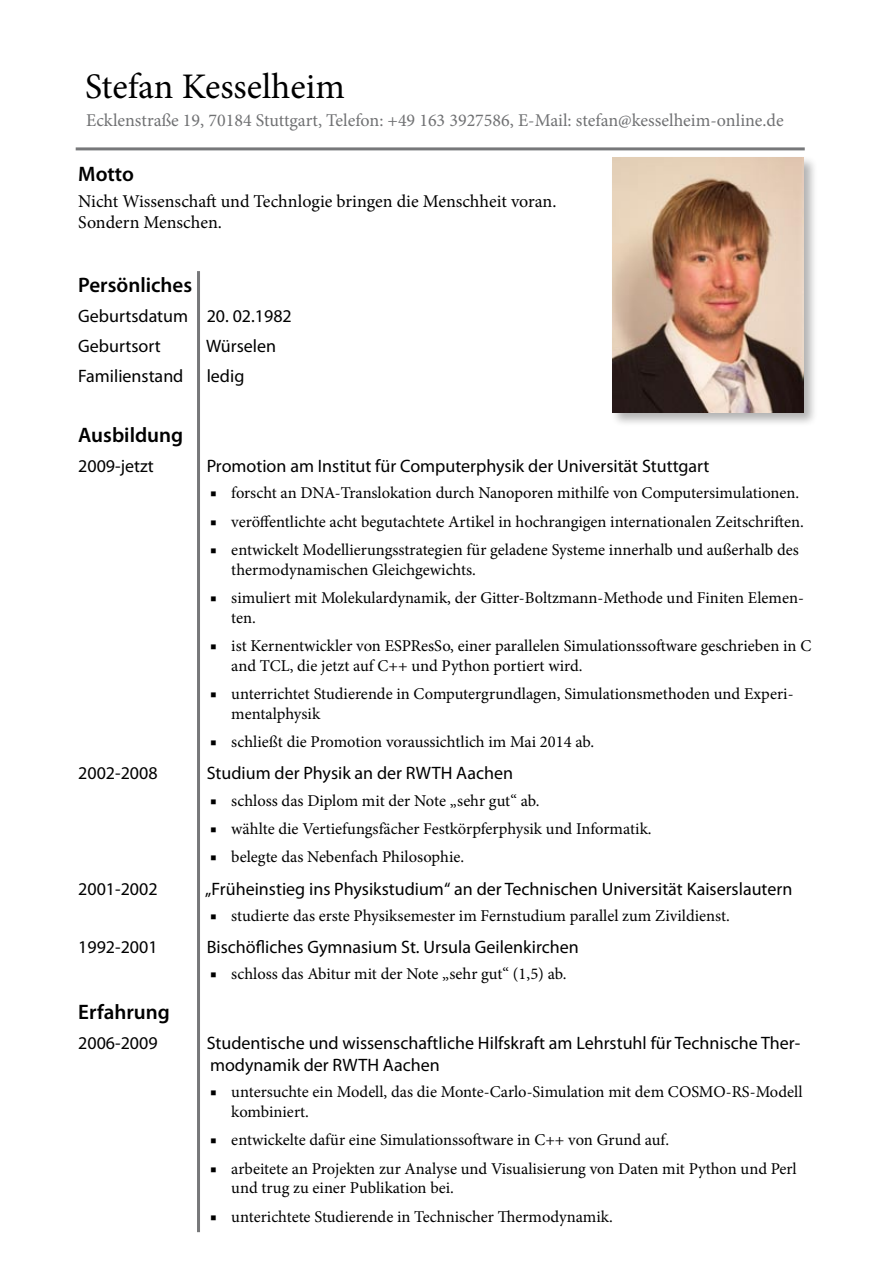
<style>
.page{position:relative;width:893px;height:1263px;background:#fff}
.page>*{position:absolute;margin:0;border:0;box-sizing:border-box;transform-origin:0 0}
.t1{font:36px "Minion Pro";color:#000}
.t2{font:600 21px "Myriad Pro";color:#000}
.t3{font:18px/30.2px "Myriad Pro";color:#000}
.t4{font:18px "Minion Pro";color:#707173}
.t5{font:18px/21.6px "Minion Pro";letter-spacing:-.005em;color:#000}
.t6{font:16.5px/19.8px "Minion Pro";color:#000}
</style>
<div class="page">
<hr style="left:76px;top:147px;width:729px;height:3px;background:#77787a">
<hr style="left:197px;top:271px;width:3px;height:961px;background:#77787a">
<div style="left:610px;top:155px;width:214px;height:278px;background:#000;opacity:.3"></div>
<img style="left:612px;top:157px;width:192px;height:255px">
<h1 class="t1" style="left:85px;top:63px;width:261px">Stefan Kesselheim</h1>
<p class="t4" style="left:86px;top:109px;width:699px">Ecklenstraße 19, 70184 Stuttgart, Telefon: +49 163 3927586, E-Mail: stefan@kesselheim-online.de</p>
<p class="t2" style="left:78px;top:160px;width:57px">Motto</p>
<p class="t5" style="left:78px;top:190px;width:480px">Nicht Wissenschaft und Technlogie bringen die Menschheit voran.<br>Sondern Menschen.</p>
<p class="t2" style="left:78px;top:272px;width:115px">Persönliches</p>
<p class="t3" style="left:78px;top:301px;width:215px">Geburtsdatum 20. 02.1982<br>Geburtsort</p>
<p class="t3" style="left:206px;top:331px;width:72px">Würselen</p>
<p class="t3" style="left:78px;top:361px;width:107px">Familienstand</p>
<p class="t3" style="left:207px;top:361px;width:39px">ledig</p>
<p class="t2" style="left:78px;top:421px;width:107px">Ausbildung</p>
<p class="t3" style="left:78px;top:451px;width:77px">2009-jetzt</p>
<p class="t3" style="left:207px;top:451px;width:504px">Promotion am Institut für Computerphysik der Universität Stuttgart</p>
<p class="t6" style="left:210px;top:483px;width:591px">■ forscht an DNA-Translokation durch Nanoporen mithilfe von Computersimulationen.</p>
<p class="t6" style="left:210px;top:511px;width:595px">■ veröffentlichte acht begutachtete Artikel in hochrangigen internationalen Zeitschriften.</p>
<p class="t6" style="left:231px;top:540px;width:569px;text-indent:-21px">■ entwickelt Modellierungsstrategien für geladene Systeme innerhalb und außerhalb des thermodynamischen Gleichgewichts.</p>
<p class="t6" style="left:231px;top:588px;width:574px;text-indent:-21px">■ simuliert mit Molekulardynamik, der Gitter-Boltzmann-Methode und Finiten Elemen&shy;ten.</p>
<p class="t6" style="left:231px;top:636px;width:581px;text-indent:-21px">■ ist Kernentwickler von ESPResSo, einer parallelen Simulationssoftware geschrieben in C and TCL, die jetzt auf C++ und Python portiert wird.</p>
<p class="t6" style="left:231px;top:684px;width:564px;text-indent:-21px">■ unterrichtet Studierende in Computergrundlagen, Simulationsmethoden und Experi&shy;mentalphysik</p>
<p class="t6" style="left:210px;top:732px;width:386px">■ schließt die Promotion voraussichtlich im Mai 2014 ab.</p>
<p class="t3" style="left:78px;top:758px;width:81px">2002-2008</p>
<p class="t3" style="left:207px;top:758px;width:308px">Studium der Physik an der RWTH Aachen</p>
<p class="t6" style="left:210px;top:790px;width:331px">■ schloss das Diplom mit der Note „sehr gut“ ab.</p>
<p class="t6" style="left:210px;top:819px;width:443px">■ wählte die Vertiefungsfächer Festkörpferphysik und Informatik.</p>
<p class="t6" style="left:210px;top:847px;width:256px">■ belegte das Nebenfach Philosophie.</p>
<p class="t3" style="left:78px;top:873px;width:81px">2001-2002</p>
<p class="t3" style="left:205px;top:873px;width:589px">„Früheinstieg ins Physikstudium“ an der Technischen Universität Kaiserslautern</p>
<p class="t6" style="left:210px;top:905px;width:521px">■ studierte das erste Physiksemester im Fernstudium parallel zum Zivildienst.</p>
<p class="t3" style="left:78px;top:931px;width:81px">1992-2001</p>
<p class="t3" style="left:207px;top:931px;width:374px">Bischöfliches Gymnasium St. Ursula Geilenkirchen</p>
<p class="t6" style="left:210px;top:964px;width:358px">■ schloss das Abitur mit der Note „sehr gut“ (1,5) ab.</p>
<p class="t2" style="left:78px;top:999px;width:93px">Erfahrung</p>
<p class="t3" style="left:78px;top:1028px;width:81px">2006-2009</p>
<p class="t3" style="left:207px;top:1032px;width:595px;line-height:21.6px">Studentische und wissenschaftliche Hilfskraft am Lehrstuhl für Technische Ther&shy;modynamik der RWTH Aachen</p>
<p class="t6" style="left:231px;top:1082px;width:573px;text-indent:-21px">■ untersuchte ein Modell, das die Monte-Carlo-Simulation mit dem COSMO-RS-Modell kombiniert.</p>
<p class="t6" style="left:210px;top:1130px;width:460px">■ entwickelte dafür eine Simulationssoftware in C++ von Grund auf.</p>
<p class="t6" style="left:231px;top:1158px;width:567px;text-indent:-21px">■ arbeitete an Projekten zur Analyse und Visualisierung von Daten mit Python und Perl und trug zu einer Publikation bei.</p>
<p class="t6" style="left:210px;top:1206px;width:404px">■ unterichtete Studierende in Technischer Thermodynamik.</p>
</div>
